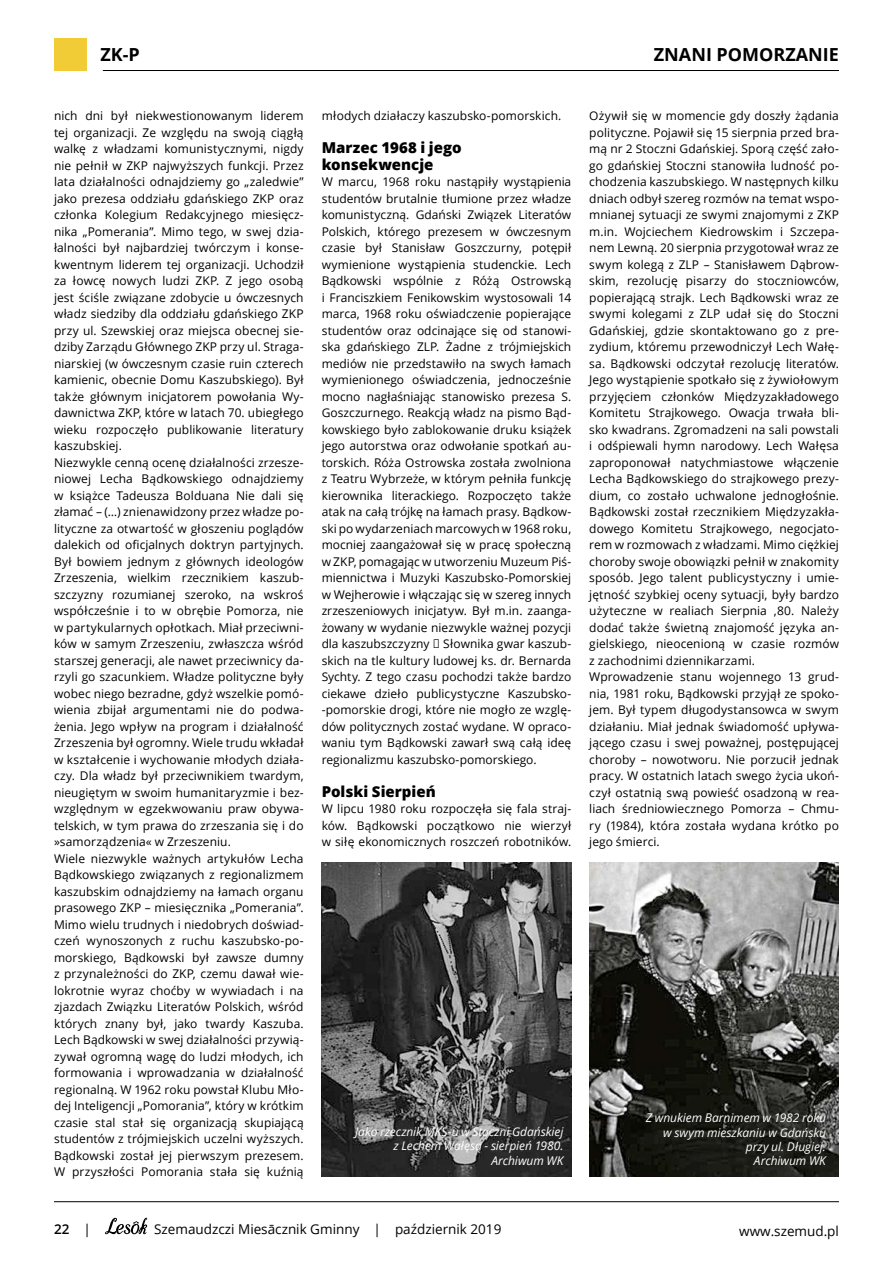
<style>
.page{position:relative;width:893px;height:1263px;background:#fff}
.page>*{position:absolute;margin:0;border:0;box-sizing:border-box;transform-origin:0 0}
.t1{font:700 18px "Open Sans";color:#000}
.t2{font:800 15px/16.5px "Open Sans";color:#000}
.t3{font:13.5px "Open Sans";color:#000}
.t4{font:600 13.5px "Open Sans";color:#000}
.t5{font:12px/16.5px "Open Sans";letter-spacing:.005em;color:#000}
.t6{font:italic 12px/14.4px "Open Sans";letter-spacing:-.005em;color:#fff;text-align:right}
.s1{font-weight:400}
</style>
<div class="page">
<img style="left:322px;top:863px;width:249px;height:313px">
<img style="left:589px;top:862px;width:250px;height:314px">
<svg style="left:105px;top:1218px;width:43px;height:16px"></svg>
<hr style="left:54px;top:1201px;width:785px;height:1px;background:#000">
<hr style="left:103px;top:70px;width:736px;height:1px;background:#000">
<div style="left:54px;top:38px;width:33px;height:32px;background:#f1cc37"></div>
<h1 class="t1" style="left:100px;top:42px;width:41px">ZK-P</h1>
<h1 class="t1" style="left:654px;top:42px;width:187px">ZNANI POMORZANIE</h1>
<p class="t5" style="left:54px;top:107px;width:251px">nich dni był niekwestionowanym liderem tej organizacji. Ze względu na swoją ciągłą walkę z władzami komunistycznymi, nigdy nie pełnił w ZKP najwyższych funkcji. Przez lata działalności odnajdziemy go „zaledwie” jako prezesa oddziału gdańskiego ZKP oraz członka Kolegium Redakcyjnego miesięcz&shy;nika „Pomerania”. Mimo tego, w swej dzia&shy;łalności był najbardziej twórczym i konse&shy;kwentnym liderem tej organizacji. Uchodził za łowcę nowych ludzi ZKP. Z jego osobą jest ściśle związane zdobycie u ówczesnych władz siedziby dla oddziału gdańskiego ZKP przy ul. Szewskiej oraz miejsca obecnej sie&shy;dziby Zarządu Głównego ZKP przy ul. Straga&shy;niarskiej (w ówczesnym czasie ruin czterech kamienic, obecnie Domu Kaszubskiego). Był także głównym inicjatorem powołania Wy&shy;dawnictwa ZKP, które w latach 70. ubiegłego wieku rozpoczęło publikowanie literatury kaszubskiej.<br>Niezwykle cenną ocenę działalności zrzesze&shy;niowej Lecha Bądkowskiego odnajdziemy w książce Tadeusza Bolduana Nie dali się złamać – (…) znienawidzony przez władze po&shy;lityczne za otwartość w głoszeniu poglądów dalekich od oficjalnych doktryn partyjnych.<br>Był bowiem jednym z głównych ideologów Zrzeszenia, wielkim rzecznikiem kaszub&shy;szczyzny rozumianej szeroko, na wskroś współcześnie i to w obrębie Pomorza, nie w partykularnych opłotkach. Miał przeciwni&shy;ków w samym Zrzeszeniu, zwłaszcza wśród starszej generacji, ale nawet przeciwnicy da&shy;rzyli go szacunkiem. Władze polityczne były wobec niego bezradne, gdyż wszelkie pomó&shy;wienia zbijał argumentami nie do podwa&shy;żenia. Jego wpływ na program i działalność Zrzeszenia był ogromny. Wiele trudu wkładał w kształcenie i wychowanie młodych działa&shy;czy. Dla władz był przeciwnikiem twardym, nieugiętym w swoim humanitaryzmie i bez&shy;względnym w egzekwowaniu praw obywa&shy;telskich, w tym prawa do zrzeszania się i do »samorządzenia« w Zrzeszeniu.<br>Wiele niezwykle ważnych artykułów Lecha Bądkowskiego związanych z regionalizmem kaszubskim odnajdziemy na łamach organu prasowego ZKP – miesięcznika „Pomerania”.<br>Mimo wielu trudnych i niedobrych doświad&shy;czeń wynoszonych z ruchu kaszubsko-po&shy;morskiego, Bądkowski był zawsze dumny z przynależności do ZKP, czemu dawał wie&shy;lokrotnie wyraz choćby w wywiadach i na zjazdach Związku Literatów Polskich, wśród których znany był, jako twardy Kaszuba.<br>Lech Bądkowski w swej działalności przywią&shy;zywał ogromną wagę do ludzi młodych, ich formowania i wprowadzania w działalność regionalną. W 1962 roku powstał Klubu Mło&shy;dej Inteligencji „Pomorania”, który w krótkim czasie stal stał się organizacją skupiającą studentów z trójmiejskich uczelni wyższych.<br>Bądkowski został jej pierwszym prezesem.<br>W przyszłości Pomorania stała się kuźnią</p>
<p class="t5" style="left:322px;top:107px;width:241px">młodych działaczy kaszubsko-pomorskich.</p>
<p class="t2" style="left:322px;top:139px;width:141px">Marzec 1968 i jego konsekwencje</p>
<p class="t5" style="left:322px;top:173px;width:251px;text-align:justify">W marcu, 1968 roku nastąpiły wystąpienia studentów brutalnie tłumione przez władze komunistyczną. Gdański Związek Literatów Polskich, którego prezesem w ówczesnym czasie był Stanisław Goszczurny, potępił wymienione wystąpienia studenckie. Lech Bądkowski wspólnie z Różą Ostrowską i Franciszkiem Fenikowskim wystosowali 14 marca, 1968 roku oświadczenie popierające studentów oraz odcinające się od stanowi&shy;ska gdańskiego ZLP. Żadne z trójmiejskich mediów nie przedstawiło na swych łamach wymienionego oświadczenia, jednocześnie mocno nagłaśniając stanowisko prezesa S.<br>Goszczurnego. Reakcją władz na pismo Bąd&shy;kowskiego było zablokowanie druku książek jego autorstwa oraz odwołanie spotkań au&shy;torskich. Róża Ostrowska została zwolniona z Teatru Wybrzeże, w którym pełniła funkcję kierownika literackiego. Rozpoczęto także atak na całą trójkę na łamach prasy. Bądkow&shy;ski po wydarzeniach marcowych w 1968 roku, mocniej zaangażował się w pracę społeczną w ZKP, pomagając w utworzeniu Muzeum Piś&shy;miennictwa i Muzyki Kaszubsko-Pomorskiej w Wejherowie i włączając się w szereg innych zrzeszeniowych inicjatyw. Był m.in. zaanga&shy;żowany w wydanie niezwykle ważnej pozycji dla kaszubszczyzny ‒ Słownika gwar kaszub&shy;skich na tle kultury ludowej ks. dr. Bernarda Sychty. Z tego czasu pochodzi także bardzo ciekawe dzieło publicystyczne Kaszubsko--pomorskie drogi, które nie mogło ze wzglę&shy;dów politycznych zostać wydane. W opraco&shy;waniu tym Bądkowski zawarł swą całą ideę regionalizmu kaszubsko-pomorskiego.</p>
<p class="t2" style="left:322px;top:782px;width:116px">Polski Sierpień</p>
<p class="t5" style="left:322px;top:800px;width:251px;text-align:justify">W lipcu 1980 roku rozpoczęła się fala straj&shy;ków. Bądkowski początkowo nie wierzył w siłę ekonomicznych roszczeń robotników.</p>
<p class="t6" style="left:355px;top:1124px;width:210px">Jako rzecznik MKS-u w Stoczni Gdańskiej z Lechem Wałęsą - sierpień 1980.<br>Archiwum WK</p>
<p class="t5" style="left:589px;top:107px;width:251px">Ożywił się w momencie gdy doszły żądania polityczne. Pojawił się 15 sierpnia przed bra&shy;mą nr 2 Stoczni Gdańskiej. Sporą część zało&shy;go gdańskiej Stoczni stanowiła ludność po&shy;chodzenia kaszubskiego. W następnych kilku dniach odbył szereg rozmów na temat wspo&shy;mnianej sytuacji ze swymi znajomymi z ZKP m.in. Wojciechem Kiedrowskim i Szczepa&shy;nem Lewną. 20 sierpnia przygotował wraz ze swym kolegą z ZLP – Stanisławem Dąbrow&shy;skim, rezolucję pisarzy do stoczniowców, popierającą strajk. Lech Bądkowski wraz ze swymi kolegami z ZLP udał się do Stoczni Gdańskiej, gdzie skontaktowano go z pre&shy;zydium, któremu przewodniczył Lech Wałę&shy;sa. Bądkowski odczytał rezolucję literatów.<br>Jego wystąpienie spotkało się z żywiołowym przyjęciem członków Międzyzakładowego Komitetu Strajkowego. Owacja trwała bli&shy;sko kwadrans. Zgromadzeni na sali powstali i odśpiewali hymn narodowy. Lech Wałęsa zaproponował natychmiastowe włączenie Lecha Bądkowskiego do strajkowego prezy&shy;dium, co zostało uchwalone jednogłośnie.<br>Bądkowski został rzecznikiem Międzyzakła&shy;dowego Komitetu Strajkowego, negocjato&shy;rem w rozmowach z władzami. Mimo ciężkiej choroby swoje obowiązki pełnił w znakomity sposób. Jego talent publicystyczny i umie&shy;jętność szybkiej oceny sytuacji, były bardzo użyteczne w realiach Sierpnia ‚80. Należy dodać także świetną znajomość języka an&shy;gielskiego, nieocenioną w czasie rozmów z zachodnimi dziennikarzami.<br>Wprowadzenie stanu wojennego 13 grud&shy;nia, 1981 roku, Bądkowski przyjął ze spoko&shy;jem. Był typem długodystansowca w swym działaniu. Miał jednak świadomość upływa&shy;jącego czasu i swej poważnej, postępującej choroby – nowotworu. Nie porzucił jednak pracy. W ostatnich latach swego życia ukoń&shy;czył ostatnią swą powieść osadzoną w rea&shy;liach średniowiecznego Pomorza – Chmu&shy;ry (1984), która została wydana krótko po jego śmierci.</p>
<p class="t6" style="left:646px;top:1110px;width:182px">Z wnukiem Barnimem w 1982 roku w swym mieszkaniu w Gdańsku przy ul. Długiej.<br>Archiwum WK</p>
<p class="t4" style="left:54px;top:1220px;width:38px">22 <span class="s1">|</span></p>
<p class="t3" style="left:154px;top:1220px;width:349px">Szemaudzczi Miesācznik Gminny | październik 2019</p>
<p class="t3" style="left:739px;top:1222px;width:101px">www.szemud.pl</p>
</div>
